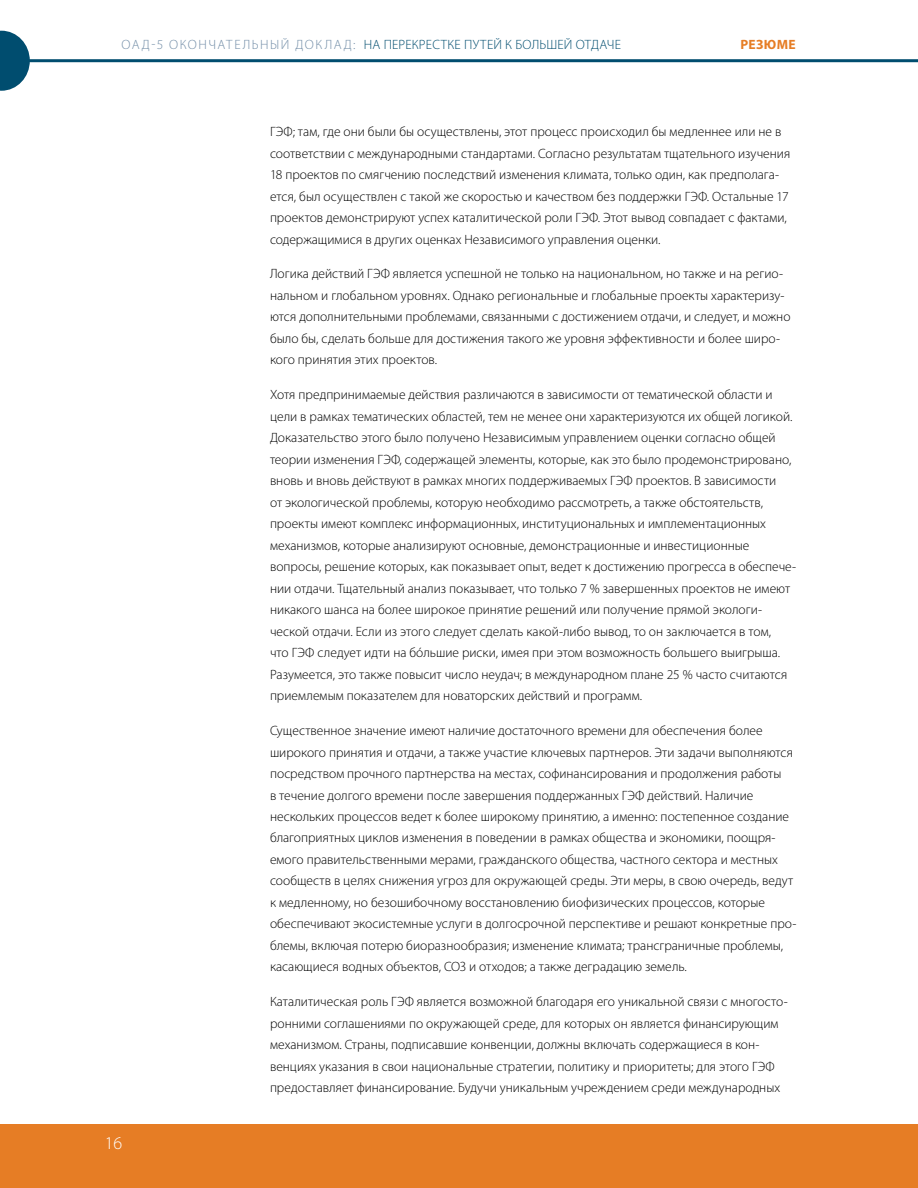
<style>
.page{position:relative;width:918px;height:1188px;background:#fff}
.page>*{position:absolute;margin:0;border:0;box-sizing:border-box;transform-origin:0 0}
.t1{font:300 18px "Myriad Pro";color:#fff}
.t2{font:300 13.5px/21.5px "Myriad Pro";color:#000}
.t3{font:300 13.5px "Myriad Pro";letter-spacing:.035em;color:#004d6f}
.t4{font:700 13.5px "Myriad Pro";letter-spacing:.025em;color:#e67d25}
.s1{color:#728da7}
</style>
<div class="page">
<svg style="left:0;top:31px;width:30px;height:60px"></svg>
<hr style="left:0;top:59px;width:918px;height:3px;background:#004d6f">
<div style="left:0;top:1124px;width:918px;height:64px;background:#e67d25"></div>
<p class="t3" style="left:122px;top:37px;width:501px"><span class="s1">ОАД-5 ОКОНЧАТЕЛЬНЫЙ ДОКЛАД:</span> НА ПЕРЕКРЕСТКЕ ПУТЕЙ К БОЛЬШЕЙ ОТДАЧЕ</p>
<p class="t4" style="left:741px;top:36px;width:57px">РЕЗЮМЕ</p>
<h1 class="t1" style="left:105px;top:1132px;width:19px">16</h1>
<p class="t2" style="left:270px;top:121px;width:522px">ГЭФ; там, где они были бы осуществлены, этот процесс происходил бы медленнее или не в соответствии с международными стандартами. Согласно результатам тщательного изучения 18 проектов по смягчению последствий изменения климата, только один, как предполага&shy;ется, был осуществлен с такой же скоростью и качеством без поддержки ГЭФ. Остальные 17 проектов демонстрируют успех каталитической роли ГЭФ. Этот вывод совпадает с фактами, содержащимися в других оценках Независимого управления оценки.</p>
<p class="t2" style="left:270px;top:263px;width:522px">Логика действий ГЭФ является успешной не только на национальном, но также и на регио&shy;нальном и глобальном уровнях. Однако региональные и глобальные проекты характеризу&shy;ются дополнительными проблемами, связанными с достижением отдачи, и следует, и можно было бы, сделать больше для достижения такого же уровня эффективности и более широ&shy;кого принятия этих проектов.</p>
<p class="t2" style="left:270px;top:384px;width:528px">Хотя предпринимаемые действия различаются в зависимости от тематической области и цели в рамках тематических областей, тем не менее они характеризуются их общей логикой.<br>Доказательство этого было получено Независимым управлением оценки согласно общей теории изменения ГЭФ, содержащей элементы, которые, как это было продемонстрировано, вновь и вновь действуют в рамках многих поддерживаемых ГЭФ проектов. В зависимости<br>от экологической проблемы, которую необходимо рассмотреть, а также обстоятельств, проекты имеют комплекс информационных, институциональных и имплементационных механизмов, которые анализируют основные, демонстрационные и инвестиционные вопросы, решение которых, как показывает опыт, ведет к достижению прогресса в обеспече&shy;нии отдачи. Тщательный анализ показывает, что только 7 % завершенных проектов не имеют никакого шанса на более широкое принятие решений или получение прямой экологи&shy;ческой отдачи. Если из этого следует сделать какой-либо вывод, то он заключается в том,<br>что ГЭФ следует идти на бóльшие риски, имея при этом возможность большего выигрыша.<br>Разумеется, это также повысит число неудач; в международном плане 25 % часто считаются приемлемым показателем для новаторских действий и программ.</p>
<p class="t2" style="left:270px;top:720px;width:528px">Существенное значение имеют наличие достаточного времени для обеспечения более широкого принятия и отдачи, а также участие ключевых партнеров. Эти задачи выполняются посредством прочного партнерства на местах, софинансирования и продолжения работы<br>в течение долгого времени после завершения поддержанных ГЭФ действий. Наличие нескольких процессов ведет к более широкому принятию, а именно: постепенное создание благоприятных циклов изменения в поведении в рамках общества и экономики, поощря&shy;емого правительственными мерами, гражданского общества, частного сектора и местных сообществ в целях снижения угроз для окружающей среды. Эти меры, в свою очередь, ведут к медленному, но безошибочному восстановлению биофизических процессов, которые обеспечивают экосистемные услуги в долгосрочной перспективе и решают конкретные про&shy;блемы, включая потерю биоразнообразия; изменение климата; трансграничные проблемы, касающиеся водных объектов, СОЗ и отходов; а также деградацию земель.</p>
<p class="t2" style="left:270px;top:991px;width:519px">Каталитическая роль ГЭФ является возможной благодаря его уникальной связи с многосто&shy;ронними соглашениями по окружающей среде, для которых он является финансирующим механизмом. Страны, подписавшие конвенции, должны включaть содержащиеся в кон&shy;венциях указания в свои национальные стратегии, политику и приоритеты; для этого ГЭФ предоставляет финансирование. Будучи уникальным учреждением среди международных</p>
</div>
